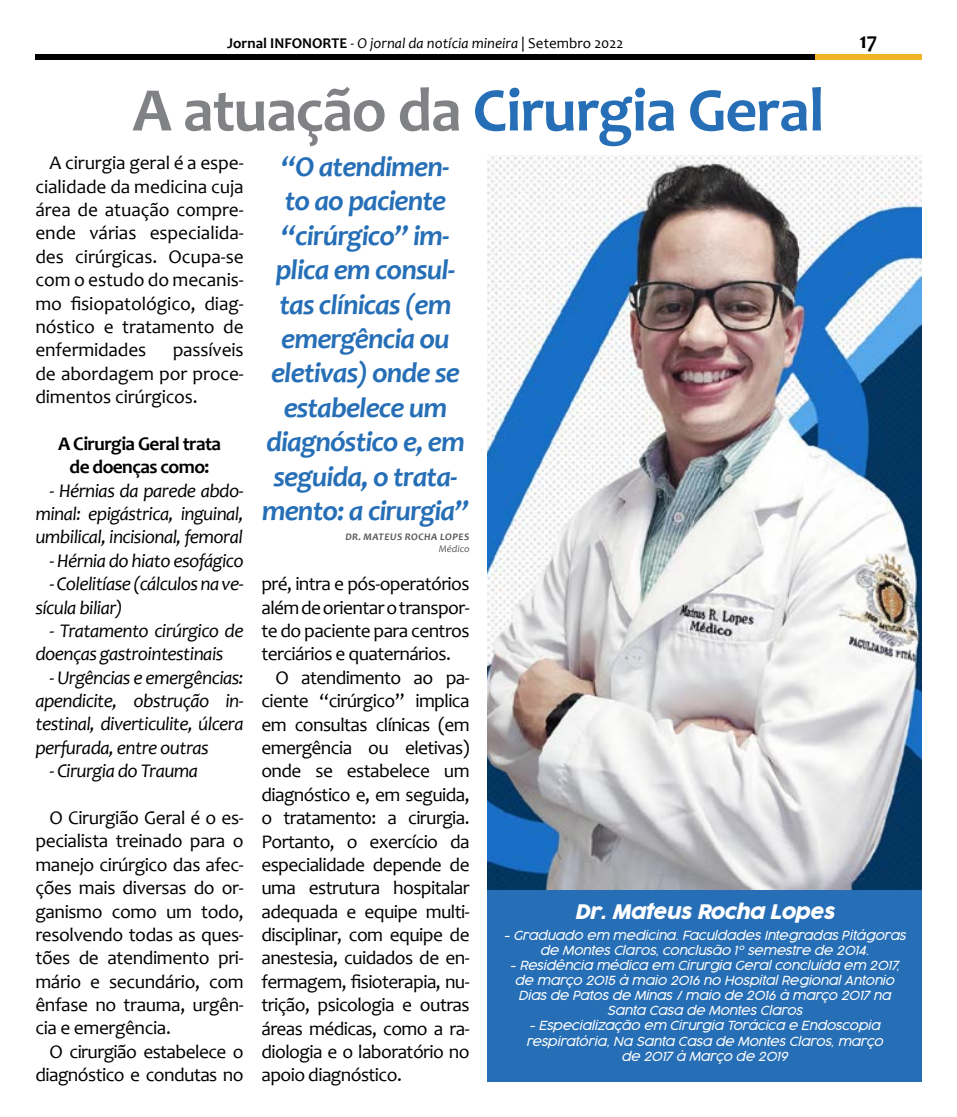
<style>
.page{position:relative;width:957px;height:1117px;background:#fff}
.page>*{position:absolute;margin:0;border:0;box-sizing:border-box;transform-origin:0 0}
.t1{font:700 62.5px "Candara";letter-spacing:-.02em;color:#266fb7}
.t2{font:italic 700 28.75px/34.4px "Candara";letter-spacing:-.03em;color:#266fb7;text-align:center}
.t3{font:700 22.5px "Candara";color:#000}
.t4{font:italic 20px "Cocogoose Pro";letter-spacing:-.03em;color:#fff}
.t5{font:19.38px/23.4px "Candara";letter-spacing:-.03em;color:#000;text-align:justify}
.t6{font:italic 19.38px/23.4px "Candara";letter-spacing:-.03em;color:#000;text-align:justify}
.t7{font:700 19.38px/23.4px "Candara";letter-spacing:-.03em;color:#000;text-align:center}
.t8{font:italic 15px "Candara";color:#000}
.t9{font:italic 300 12.5px/15px "Cocogoose Pro";letter-spacing:-.02em;color:#fff;text-align:center}
.t10{font:italic 700 10px "Candara";letter-spacing:.04em;color:#58595b;scale:1.04 1}
.t11{font:italic 10px "Candara";color:#58595b;scale:1.04 1}
.s1{font-weight:700;font-style:normal}
.s2{font-style:normal}
.s3{color:#808285}
</style>
<div class="page">
<div style="left:815px;top:54px;width:106px;height:6px;background:#f1b424"></div>
<div style="left:35px;top:54px;width:780px;height:6px;background:#000"></div>
<div style="left:487px;top:852px;width:434px;height:229px;background:#266fb7"></div>
<img style="left:487px;top:155px;width:434px;height:734px">
<p class="t8" style="left:227px;top:34px;width:397px"><span class="s1">Jornal INFONORTE</span> - O jornal da notícia mineira <span class="s2">| Setembro 2022</span></p>
<p class="t3" style="left:859px;top:27px;width:19px">17</p>
<h1 class="t1" style="left:132px;top:71px;width:693px"><span class="s3">A atuação da</span> Cirurgia Geral</h1>
<p class="t5" style="left:35px;top:151px;width:210px;text-indent:14px">A cirurgia geral é a espe&shy;cialidade da medicina cuja área de atuação compre&shy;ende várias especialida&shy;des cirúrgicas. Ocupa-se com o estudo do mecanis&shy;mo fisiopatológico, diag&shy;nóstico e tratamento de enfermidades</p>
<h2 class="t2" style="left:262px;top:149px;width:209px">“O atendimen-<br>to ao paciente “cirúrgico” im&shy;plica em consul&shy;tas clínicas (em emergência ou eletivas) onde se estabelece um diagnóstico e, em seguida, o trata&shy;mento: a cirurgia”</h2>
<p class="t10" style="left:345px;top:530px;width:121px">DR. MATEUS ROCHA LOPES</p>
<p class="t11" style="left:439px;top:542px;width:31px">Médico</p>
<p class="t5" style="left:261px;top:572px;width:210px">pré, intra e pós-operatórios</p>
<p class="t5" style="left:261px;top:595px;width:210px">além de orientar o transpor-</p>
<p class="t5" style="left:261px;top:618px;width:210px">te do paciente para centros</p>
<p class="t5" style="left:261px;top:642px;width:191px">terciários e quaternários.</p>
<p class="t5" style="left:276px;top:665px;width:196px">O atendimento ao pa-</p>
<p class="t5" style="left:261px;top:689px;width:210px">ciente “cirúrgico” implica</p>
<p class="t5" style="left:261px;top:712px;width:210px">em consultas clínicas (em</p>
<p class="t5" style="left:261px;top:735px;width:210px">emergência ou eletivas)</p>
<p class="t5" style="left:261px;top:759px;width:210px">onde se estabelece um</p>
<p class="t5" style="left:261px;top:782px;width:210px">diagnóstico e, em seguida,</p>
<p class="t5" style="left:261px;top:805px;width:210px">o tratamento: a cirurgia.</p>
<p class="t5" style="left:261px;top:829px;width:210px">Portanto, o exercício da</p>
<p class="t5" style="left:261px;top:852px;width:210px">especialidade depende de</p>
<p class="t5" style="left:261px;top:875px;width:210px">uma estrutura hospitalar</p>
<p class="t5" style="left:261px;top:899px;width:210px">adequada e equipe multi-</p>
<p class="t5" style="left:261px;top:922px;width:210px">disciplinar, com equipe de</p>
<p class="t5" style="left:261px;top:946px;width:210px">anestesia, cuidados de en-</p>
<p class="t5" style="left:261px;top:969px;width:210px">fermagem, fisioterapia, nu-</p>
<p class="t5" style="left:261px;top:992px;width:210px">trição, psicologia e outras</p>
<p class="t5" style="left:261px;top:1016px;width:210px">áreas médicas, como a ra-</p>
<p class="t5" style="left:261px;top:1039px;width:210px">diologia e o laboratório no</p>
<p class="t5" style="left:261px;top:1062px;width:142px">apoio diagnóstico.</p>
<p class="t5" style="left:35px;top:338px;width:210px;text-indent:137px">passíveis de abordagem por proce&shy;dimentos cirúrgicos.</p>
<p class="t7" style="left:58px;top:431px;width:165px">A Cirurgia Geral trata de doenças como:</p>
<p class="t6" style="left:35px;top:478px;width:210px;text-indent:14px">- Hérnias da parede abdo&shy;minal: epigástrica, inguinal, umbilical, incisional, femoral</p>
<p class="t6" style="left:50px;top:548px;width:196px">- Hérnia do hiato esofágico</p>
<p class="t6" style="left:35px;top:572px;width:210px;text-indent:14px">- Colelitíase (cálculos na ve&shy;sícula biliar)</p>
<p class="t6" style="left:35px;top:618px;width:210px;text-indent:14px">- Tratamento cirúrgico de doenças gastrointestinais</p>
<p class="t6" style="left:35px;top:665px;width:210px;text-indent:14px">- Urgências e emergências: apendicite, obstrução in&shy;testinal, diverticulite, úlcera perfurada, entre outras</p>
<p class="t6" style="left:50px;top:758px;width:150px">- Cirurgia do Trauma</p>
<p class="t5" style="left:35px;top:805px;width:210px;text-indent:14px">O Cirurgião Geral é o es&shy;pecialista treinado para o manejo cirúrgico das afec&shy;ções mais diversas do or&shy;ganismo como um todo, resolvendo todas as ques&shy;tões de atendimento pri&shy;mário e secundário, com ênfase no trauma, urgên&shy;cia e emergência.</p>
<p class="t5" style="left:35px;top:1039px;width:210px;text-align:right">O cirurgião estabelece o diagnóstico e condutas no</p>
<p class="t4" style="left:574px;top:897px;width:261px">Dr. Mateus Rocha Lopes</p>
<p class="t9" style="left:503px;top:927px;width:403px">- Graduado em medicina. Faculdades Integradas Pitágoras de Montes Claros, conclusão 1º semestre de 2014.</p>
<p class="t9" style="left:509px;top:957px;width:391px">- Residência médica em Cirurgia Geral concluída em 2017, de março 2015 à maio 2016 no Hospital Regional Antonio Dias de Patos de Minas / maio de 2016 à março 2017 na Santa Casa de Montes Claros</p>
<p class="t9" style="left:526px;top:1017px;width:358px">- Especialização em Cirurgia Torácica e Endoscopia respiratória, Na Santa Casa de Montes Claros, março de 2017 à Março de 2019</p>
</div>
